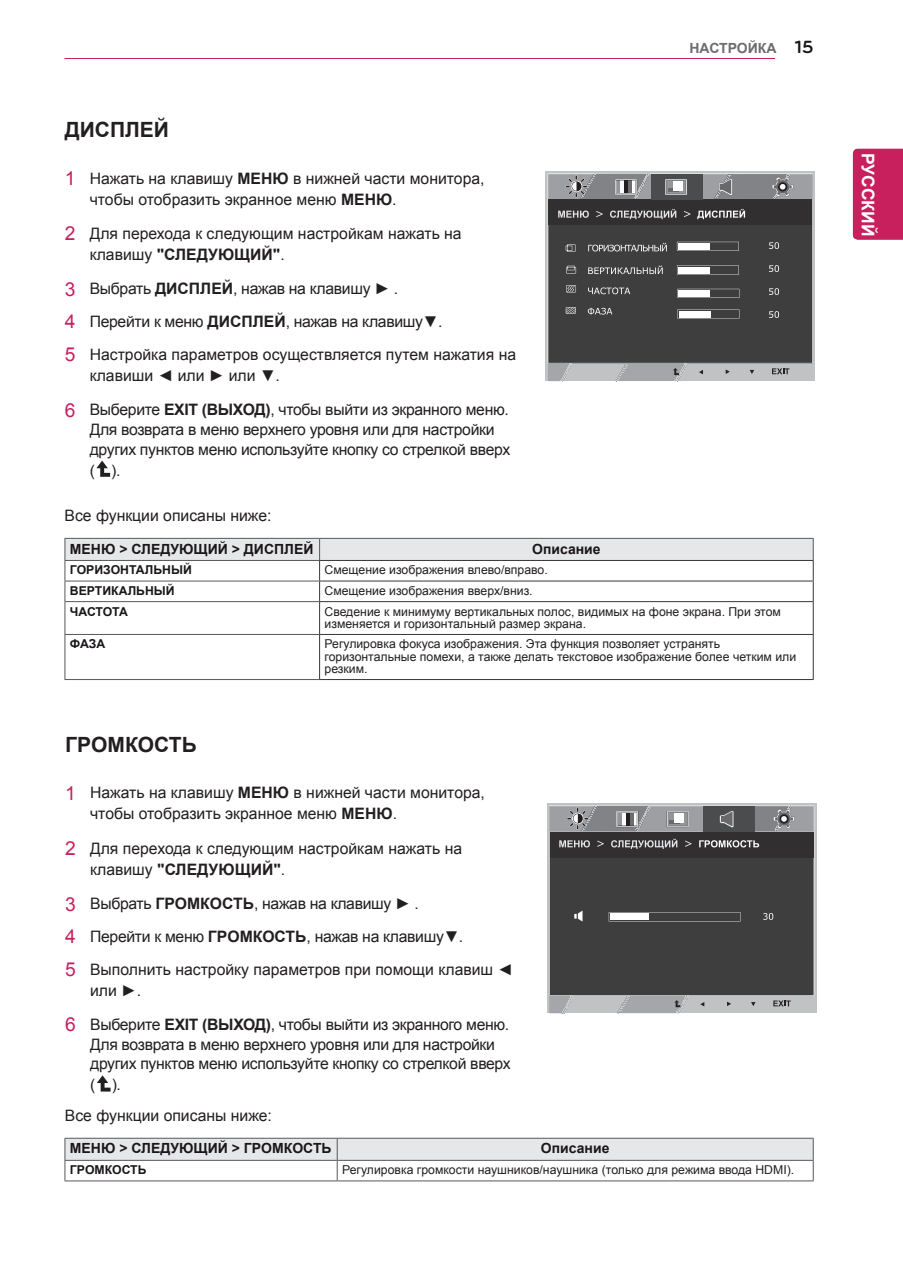
<style>
.page{position:relative;width:903px;height:1275px;background:#fff}
.page>*{position:absolute;margin:0;border:0;box-sizing:border-box;transform-origin:0 0}
.t1{font:700 21px "Arial";color:#231f20}
.t2{font:700 21px "Bryant LG";color:#fff}
.t3{font:700 18.38px "Bryant LG";color:#1a161a}
.t4{font:700 17.5px "Arial";color:#fff}
.t5{font:15.75px/32.7px "Arial";letter-spacing:-.02em;color:#231f20}
.t6{font:15.75px/21px "Arial";color:#231f20}
.t7{font:700 14px "Arial";color:#1a161a}
.t8{font:700 14px "Arial";color:#6c6d70}
.t9{font:12.25px/12.2px "Arial";color:#231f20}
.t10{font:700 12.25px "Arial";color:#1a161a}
.t11{font:700 12.25px "Arial";letter-spacing:-.025em;color:#1a161a}
.s1{font-size:19.25px;color:#c8205d}
.s2{font-weight:700}
</style>
<div class="page">
<hr style="left:64px;top:58px;width:711px;height:1px;background:#c8205d">
<div style="left:853px;top:149px;width:50px;height:91px;background:#c8205d"></div>
<svg style="left:96px;top:461px;width:14px;height:16px"></svg>
<svg style="left:97px;top:1075px;width:14px;height:16px"></svg>
<hr style="left:64px;top:679px;width:255px;height:1px;background:#57585a">
<hr style="left:64px;top:601px;width:255px;height:1px;background:#57585a">
<hr style="left:64px;top:602px;width:1px;height:32px;background:#57585a">
<hr style="left:64px;top:634px;width:255px;height:1px;background:#57585a">
<hr style="left:64px;top:635px;width:1px;height:44px;background:#57585a">
<svg style="left:64px;top:538px;width:750px;height:63px"></svg>
<hr style="left:319px;top:601px;width:495px;height:1px;background:#3b3639">
<hr style="left:319px;top:602px;width:1px;height:32px;background:#3b3639">
<hr style="left:813px;top:602px;width:1px;height:32px;background:#3b3639">
<hr style="left:319px;top:634px;width:495px;height:1px;background:#3b3639">
<hr style="left:319px;top:635px;width:1px;height:44px;background:#3b3639">
<hr style="left:813px;top:635px;width:1px;height:44px;background:#3b3639">
<hr style="left:319px;top:679px;width:495px;height:1px;background:#3b3639">
<hr style="left:337px;top:1180px;width:477px;height:1px;background:#57585a">
<svg style="left:64px;top:1138px;width:750px;height:42px"></svg>
<hr style="left:64px;top:1180px;width:273px;height:1px;background:#57585a">
<div style="left:545px;top:171px;width:270px;height:210px;background:#c1c2c4"></div>
<div style="left:548px;top:173px;width:265px;height:191px;background:#3e3e3f"></div>
<svg style="left:548px;top:364px;width:23px;height:18px"></svg>
<svg style="left:616px;top:364px;width:71px;height:18px"></svg>
<svg style="left:699px;top:370px;width:4px;height:4px"></svg>
<svg style="left:726px;top:369px;width:4px;height:5px"></svg>
<svg style="left:750px;top:370px;width:4px;height:4px"></svg>
<svg style="left:772px;top:368px;width:17px;height:6px"></svg>
<svg style="left:677px;top:242px;width:62px;height:9px"></svg>
<div style="left:678px;top:243px;width:31px;height:7px;background:#fff"></div>
<svg style="left:677px;top:265px;width:62px;height:10px"></svg>
<div style="left:678px;top:267px;width:31px;height:6px;background:#fff"></div>
<svg style="left:677px;top:289px;width:62px;height:9px"></svg>
<div style="left:679px;top:290px;width:31px;height:7px;background:#fff"></div>
<svg style="left:677px;top:309px;width:62px;height:10px"></svg>
<div style="left:679px;top:311px;width:31px;height:6px;background:#fff"></div>
<svg style="left:588px;top:287px;width:42px;height:7px"></svg>
<svg style="left:588px;top:308px;width:24px;height:7px"></svg>
<svg style="left:588px;top:266px;width:75px;height:8px"></svg>
<svg style="left:588px;top:243px;width:79px;height:8px"></svg>
<svg style="left:566px;top:244px;width:9px;height:8px"></svg>
<svg style="left:566px;top:285px;width:10px;height:7px"></svg>
<svg style="left:566px;top:307px;width:10px;height:7px"></svg>
<svg style="left:566px;top:266px;width:10px;height:7px"></svg>
<svg style="left:548px;top:174px;width:264px;height:52px;background:#636365"></svg>
<svg style="left:769px;top:265px;width:10px;height:7px"></svg>
<svg style="left:769px;top:242px;width:10px;height:7px"></svg>
<svg style="left:769px;top:288px;width:10px;height:7px"></svg>
<svg style="left:769px;top:311px;width:10px;height:7px"></svg>
<div style="left:547px;top:803px;width:269px;height:210px;background:#c1c2c4"></div>
<div style="left:550px;top:858px;width:264px;height:138px;background:#3e3e3f"></div>
<svg style="left:549px;top:996px;width:23px;height:18px"></svg>
<svg style="left:617px;top:996px;width:71px;height:18px"></svg>
<svg style="left:727px;top:1002px;width:4px;height:4px"></svg>
<svg style="left:751px;top:1002px;width:4px;height:4px"></svg>
<svg style="left:773px;top:1000px;width:18px;height:6px"></svg>
<svg style="left:549px;top:806px;width:265px;height:52px;background:#656567"></svg>
<svg style="left:763px;top:913px;width:10px;height:7px"></svg>
<svg style="left:609px;top:912px;width:131px;height:9px"></svg>
<div style="left:611px;top:913px;width:38px;height:7px;background:#fff"></div>
<svg style="left:574px;top:911px;width:8px;height:10px"></svg>
<h1 class="t1" style="left:65px;top:116px;width:106px">ДИСПЛЕЙ</h1>
<p class="t6" style="left:90px;top:168px;width:396px;text-indent:-25px"><span class="s1">1</span> Нажать на клавишу <span class="s2">МЕНЮ</span> в нижней части монитора, чтобы отобразить экранное меню <span class="s2">МЕНЮ</span>.</p>
<p class="t6" style="left:90px;top:223px;width:373px;text-indent:-25px"><span class="s1">2</span> Для перехода к следующим настройкам нажать на клавишу <span class="s2">"СЛЕДУЮЩИЙ"</span>.</p>
<p class="t5" style="left:65px;top:273px;width:453px"><span class="s1">3</span> Выбрать <span class="s2">ДИСПЛЕЙ</span>, нажав на клавишу ► .<br><span class="s1">4</span> Перейти к меню <span class="s2">ДИСПЛЕЙ</span>, нажав на клавишу▼.<br><span class="s1">5</span> Настройка параметров осуществляется путем нажатия на</p>
<p class="t5" style="left:65px;top:358px;width:445px;line-height:34.5px;text-indent:25px">клавиши ◄ или ► или ▼.<br><span class="s1">6</span> Выберите <span class="s2">EXIT (ВЫХОД)</span>, чтобы выйти из экранного меню.</p>
<p class="t5" style="left:90px;top:420px;width:422px;line-height:19.2px">Для возврата в меню верхнего уровня или для настройки других пунктов меню используйте кнопку со стрелкой вверх</p>
<p class="t5" style="left:90px;top:454px;width:32px">( ).</p>
<p class="t6" style="left:64px;top:505px;width:209px">Все функции описаны ниже:</p>
<p class="t8" style="left:689px;top:39px;width:88px">НАСТРОЙКА</p>
<p class="t3" style="left:795px;top:36px;width:20px">15</p>
<p class="t7" style="left:70px;top:539px;width:245px">МЕНЮ &gt; СЛЕДУЮЩИЙ &gt; ДИСПЛЕЙ</p>
<p class="t7" style="left:532px;top:539px;width:70px">Описание</p>
<p class="t10" style="left:70px;top:562px;width:123px">ГОРИЗОНТАЛЬНЫЙ</p>
<p class="t9" style="left:325px;top:564px;width:225px">Смещение изображения влево/вправо.</p>
<p class="t10" style="left:70px;top:583px;width:106px">ВЕРТИКАЛЬНЫЙ</p>
<p class="t9" style="left:325px;top:585px;width:210px">Смещение изображения вверх/вниз.</p>
<p class="t11" style="left:70px;top:603px;width:59px">ЧАСТОТА</p>
<p class="t9" style="left:325px;top:605px;width:458px">Сведение к минимуму вертикальных полос, видимых на фоне экрана. При этом изменяется и горизонтальный размер экрана.</p>
<p class="t10" style="left:70px;top:636px;width:37px">ФАЗА</p>
<p class="t9" style="left:325px;top:638px;width:473px">Регулировка фокуса изображения. Эта функция позволяет устранять горизонтальные помехи, а также делать текстовое изображение более четким или резким.</p>
<h1 class="t1" style="left:65px;top:731px;width:130px">ГΡОМКОСТЬ</h1>
<p class="t6" style="left:90px;top:782px;width:396px;text-indent:-25px"><span class="s1">1</span> Нажать на клавишу <span class="s2">МЕНЮ</span> в нижней части монитора, чтобы отобразить экранное меню <span class="s2">МЕНЮ</span>.</p>
<p class="t6" style="left:90px;top:838px;width:373px;text-indent:-25px"><span class="s1">2</span> Для перехода к следующим настройкам нажать на клавишу <span class="s2">"СЛЕДУЮЩИЙ"</span>.</p>
<p class="t5" style="left:65px;top:887px;width:449px"><span class="s1">3</span> Выбрать <span class="s2">ГΡОМКОСТЬ</span>, нажав на клавишу ► .<br><span class="s1">4</span> Перейти к меню <span class="s2">ГΡОМКОСТЬ</span>, нажав на клавишу▼.<br><span class="s1">5</span> Выполнить настройку параметров при помощи клавиш ◄</p>
<p class="t5" style="left:65px;top:973px;width:445px;line-height:34.5px;text-indent:25px">или ►.<br><span class="s1">6</span> Выберите <span class="s2">EXIT (ВЫХОД)</span>, чтобы выйти из экранного меню.</p>
<p class="t5" style="left:90px;top:1035px;width:422px;line-height:19.2px">Для возврата в меню верхнего уровня или для настройки других пунктов меню используйте кнопку со стрелкой вверх</p>
<p class="t6" style="left:65px;top:1070px;width:209px;line-height:30.4px;text-indent:25px">( ).<br>Все функции описаны ниже:</p>
<p class="t7" style="left:70px;top:1139px;width:261px">МЕНЮ &gt; СЛЕДУЮЩИЙ &gt; ГΡОМКОСТЬ</p>
<p class="t7" style="left:541px;top:1139px;width:70px">Описание</p>
<p class="t10" style="left:70px;top:1162px;width:77px">ГΡОМКОСТЬ</p>
<p class="t9" style="left:342px;top:1164px;width:454px">Регулировка громкости наушников/наушника (только для режима ввода HDMI).</p>
<p class="t4" style="left:879px;top:153px;width:85px;rotate:90deg">РУССКИЙ</p>
<h1 class="t2" style="left:883px;top:173px;width:44px;rotate:90deg">RUS</h1>
</div>
